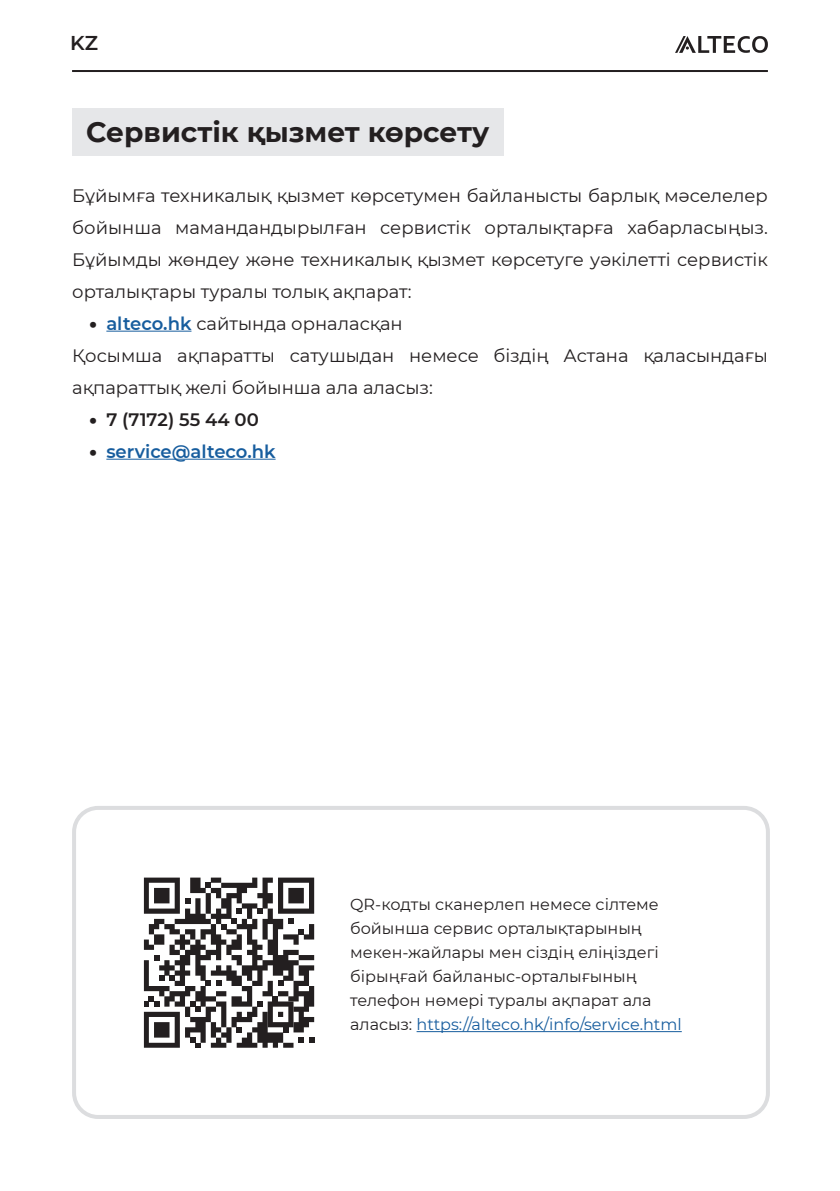
<style>
.page{position:relative;width:840px;height:1191px;background:#fff}
.page>*{position:absolute;margin:0;border:0;box-sizing:border-box;transform-origin:0 0}
.t1{font:700 28px "Montserrat";color:#231f20}
.t2{font:600 20px "Montserrat";color:#231f20}
.t3{font:18px/32px "Montserrat";color:#231f20;text-align:justify}
.t4{font:600 18px "Montserrat";color:#175d9e}
.t5{font:600 18px "Montserrat";color:#231f20}
.t6{font:16px/24px "Montserrat";color:#231f20}
.s1{font-weight:900}
.s2{font-weight:600;color:#175d9e}
.s3{font-weight:900;color:#231f20}
.s4{color:#175d9e}
</style>
<div class="page">
<hr style="left:106px;top:331px;width:85px;height:1px;background:#175d9e">
<hr style="left:106px;top:459px;width:169px;height:1px;background:#175d9e">
<div style="left:72px;top:108px;width:431px;height:48px;background:#e6e7e9"></div>
<div style="left:72px;top:806px;width:697px;height:313px;border:4px solid #dcdddf;border-radius:24px"></div>
<hr style="left:416px;top:1031px;width:265px;height:1px;background:#175d9e">
<svg style="left:144px;top:877px;width:170px;height:170px"></svg>
<hr style="left:72px;top:70px;width:695px;height:2px;background:#231f20">
<svg style="left:675px;top:36px;width:92px;height:17px"></svg>
<p class="t2" style="left:70px;top:29px;width:29px">KZ</p>
<p class="t1" style="left:86px;top:112px;width:404px">Сервистік қызмет көрсету</p>
<p class="t3" style="left:72px;top:179px;width:696px">Бұйымға техникалық қызмет көрсетумен байланысты барлық мәселелер бойынша мамандандырылған сервистік орталықтарға хабарласыңыз.<br>Бұйымды жөндеу және техникалық қызмет көрсетуге уәкілетті сервистік орталықтары туралы толық ақпарат:</p>
<p class="t3" style="left:89px;top:307px;width:315px"><span class="s1">•</span> <span class="s2">alteco.hk</span> сайтында орналасқан</p>
<p class="t3" style="left:72px;top:339px;width:696px">Қосымша ақпаратты сатушыдан немесе біздің Астана қаласындағы ақпараттық желі бойынша ала аласыз:</p>
<p class="t5" style="left:89px;top:407px;width:171px"><span class="s1">•</span> 7 (7172) 55 44 00</p>
<p class="t4" style="left:89px;top:439px;width:188px"><span class="s3">•</span> service@alteco.hk</p>
<p class="t6" style="left:350px;top:892px;width:333px">QR-кодты сканерлеп немесе сілтеме бойынша сервис орталықтарының мекен-жайлары мен сіздің еліңіздегі бірыңғай байланыс-орталығының телефон нөмері туралы ақпарат ала аласыз: <span class="s4">https://alteco.hk/info/service.html</span></p>
</div>
